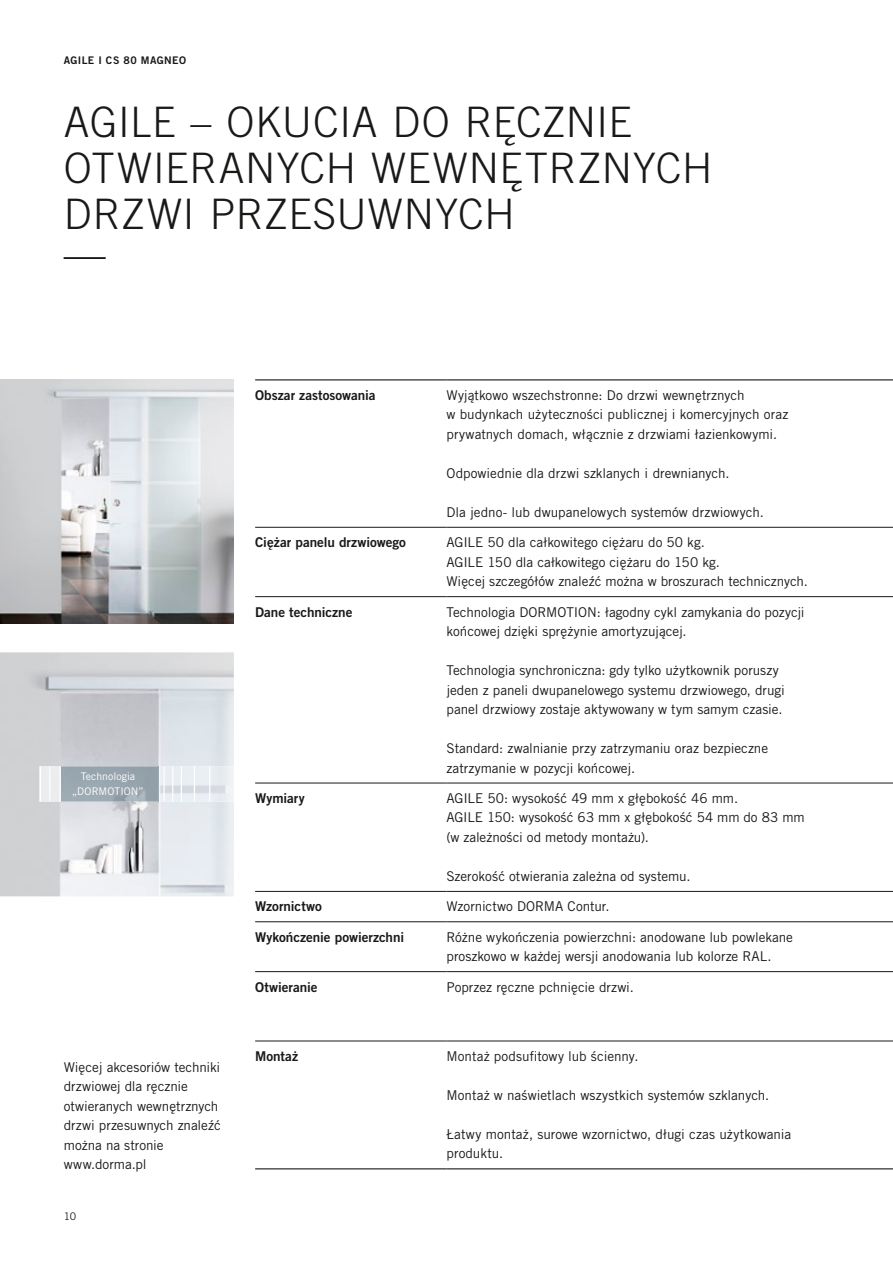
<style>
.page{position:relative;width:893px;height:1263px;background:#fff}
.page>*{position:absolute;margin:0;border:0;box-sizing:border-box;transform-origin:0 0}
.t1{font:300 42px/46.2px "Trade Gothic LT Pro";letter-spacing:.015em;color:#191918}
.t2{font:13.5px/19.5px "Trade Gothic LT Pro";color:#191918}
.t3{font:13.5px "Trade Gothic LT Pro Bd 2";color:#191918}
.t4{font:10.5px/15px "Trade Gothic LT Pro";color:#fff;text-align:center}
.t5{font:10.5px "Trade Gothic LT Pro Bd 2";letter-spacing:.035em;color:#191918}
.t6{font:10.5px "Trade Gothic LT Pro";color:#191918}
</style>
<div class="page">
<img style="left:0;top:379px;width:234px;height:244px">
<img style="left:0;top:652px;width:234px;height:244px">
<img style="left:41px;top:766px;width:193px;height:35px">
<img style="left:159px;top:766px;width:1px;height:35px">
<hr style="left:40px;top:766px;width:1px;height:35px;background:#fff">
<hr style="left:59px;top:766px;width:2px;height:35px;background:#fff">
<hr style="left:49px;top:766px;width:1px;height:35px;background:#fff">
<hr style="left:209px;top:766px;width:1px;height:35px;background:#fff">
<hr style="left:181px;top:766px;width:1px;height:35px;background:#fff">
<hr style="left:163px;top:766px;width:2px;height:35px;background:#fff">
<hr style="left:194px;top:766px;width:1px;height:35px;background:#fff">
<hr style="left:172px;top:766px;width:1px;height:35px;background:#fff">
<hr style="left:255px;top:527px;width:191px;height:1px;background:#191918">
<hr style="left:446px;top:527px;width:362px;height:1px;background:#191918">
<hr style="left:808px;top:527px;width:85px;height:1px;background:#191918">
<hr style="left:255px;top:596px;width:191px;height:1px;background:#191918">
<hr style="left:446px;top:596px;width:362px;height:1px;background:#191918">
<hr style="left:808px;top:596px;width:85px;height:1px;background:#191918">
<hr style="left:255px;top:783px;width:191px;height:1px;background:#191918">
<hr style="left:446px;top:783px;width:362px;height:1px;background:#191918">
<hr style="left:808px;top:783px;width:85px;height:1px;background:#191918">
<hr style="left:255px;top:891px;width:191px;height:1px;background:#191918">
<hr style="left:446px;top:891px;width:362px;height:1px;background:#191918">
<hr style="left:808px;top:891px;width:85px;height:1px;background:#191918">
<hr style="left:255px;top:921px;width:191px;height:1px;background:#191918">
<hr style="left:446px;top:921px;width:362px;height:1px;background:#191918">
<hr style="left:808px;top:921px;width:85px;height:1px;background:#191918">
<hr style="left:255px;top:971px;width:191px;height:1px;background:#191918">
<hr style="left:446px;top:971px;width:362px;height:1px;background:#191918">
<hr style="left:808px;top:971px;width:85px;height:1px;background:#191918">
<hr style="left:255px;top:1041px;width:191px;height:1px;background:#191918">
<hr style="left:446px;top:1041px;width:362px;height:1px;background:#191918">
<hr style="left:808px;top:1041px;width:85px;height:1px;background:#191918">
<hr style="left:255px;top:379px;width:191px;height:1px;background:#191918">
<hr style="left:446px;top:379px;width:362px;height:1px;background:#191918">
<hr style="left:808px;top:379px;width:85px;height:1px;background:#191918">
<hr style="left:255px;top:1168px;width:191px;height:1px;background:#191918">
<hr style="left:446px;top:1168px;width:362px;height:1px;background:#191918">
<hr style="left:808px;top:1168px;width:85px;height:1px;background:#191918">
<p class="t5" style="left:64px;top:54px;width:124px">Agile i CS 80 MAgneo</p>
<h1 class="t1" style="left:64px;top:98px;width:650px">AGILE – OKUCIA DO RĘCZNIE<br>OTWIERANYCH WEWNĘTRZNYCH<br>DRZWI PRZESUWNYCH</h1>
<h1 class="t1" style="left:64px;top:230px;width:43px">—</h1>
<p class="t4" style="left:72px;top:768px;width:73px">Technologia „DORMOTION”</p>
<p class="t2" style="left:64px;top:1057px;width:159px">Więcej akcesoriów techniki drzwiowej dla ręcznie otwieranych wewnętrznych drzwi przesuwnych znaleźć można na stronie www.dorma.pl</p>
<p class="t6" style="left:64px;top:1209px;width:14px">10</p>
<p class="t3" style="left:255px;top:387px;width:122px">obszar zastosowania</p>
<p class="t2" style="left:446px;top:385px;width:343px">Wyjątkowo wszechstronne: Do drzwi wewnętrznych<br>w budynkach użyteczności publicznej i komercyjnych oraz prywatnych domach, włącznie z drzwiami łazienkowymi.</p>
<p class="t2" style="left:446px;top:463px;width:285px">Odpowiednie dla drzwi szklanych i drewnianych.</p>
<p class="t2" style="left:446px;top:502px;width:319px">Dla jedno- lub dwupanelowych systemów drzwiowych.</p>
<p class="t3" style="left:255px;top:534px;width:152px">Ciężar panelu drzwiowego</p>
<p class="t2" style="left:446px;top:532px;width:363px">AGILE 50 dla całkowitego ciężaru do 50 kg.<br>AGILE 150 dla całkowitego ciężaru do 150 kg.<br>Więcej szczegółów znaleźć można w broszurach technicznych.</p>
<p class="t3" style="left:255px;top:603px;width:99px">Dane techniczne</p>
<p class="t2" style="left:446px;top:602px;width:360px">Technologia DORMOTION: łagodny cykl zamykania do pozycji końcowej dzięki sprężynie amortyzującej.</p>
<p class="t2" style="left:446px;top:660px;width:340px">Technologia synchroniczna: gdy tylko użytkownik poruszy jeden z paneli dwupanelowego systemu drzwiowego, drugi panel drzwiowy zostaje aktywowany w tym samym czasie.</p>
<p class="t2" style="left:446px;top:738px;width:323px">Standard: zwalnianie przy zatrzymaniu oraz bezpieczne zatrzymanie w pozycji końcowej.</p>
<p class="t3" style="left:255px;top:790px;width:51px">Wymiary</p>
<p class="t2" style="left:446px;top:788px;width:360px">AGILE 50: wysokość 49 mm x głębokość 46 mm.<br>AGILE 150: wysokość 63 mm x głębokość 54 mm do 83 mm (w zależności od metody montażu).</p>
<p class="t2" style="left:446px;top:866px;width:246px">Szerokość otwierania zależna od systemu.</p>
<p class="t3" style="left:255px;top:898px;width:68px">Wzornictwo</p>
<p class="t2" style="left:446px;top:897px;width:165px">Wzornictwo DORMA Contur.</p>
<p class="t3" style="left:255px;top:928px;width:150px">Wykończenie powierzchni</p>
<p class="t2" style="left:446px;top:927px;width:348px">Różne wykończenia powierzchni: anodowane lub powlekane proszkowo w każdej wersji anodowania lub kolorze RAL.</p>
<p class="t3" style="left:255px;top:978px;width:64px">otwieranie</p>
<p class="t2" style="left:446px;top:977px;width:189px">Poprzez ręczne pchnięcie drzwi.</p>
<p class="t3" style="left:255px;top:1048px;width:44px">Montaż</p>
<p class="t2" style="left:446px;top:1046px;width:193px">Montaż podsufitowy lub ścienny.</p>
<p class="t2" style="left:446px;top:1085px;width:324px">Montaż w naświetlach wszystkich systemów szklanych.</p>
<p class="t2" style="left:446px;top:1124px;width:346px">Łatwy montaż, surowe wzornictwo, długi czas użytkowania produktu.</p>
</div>
